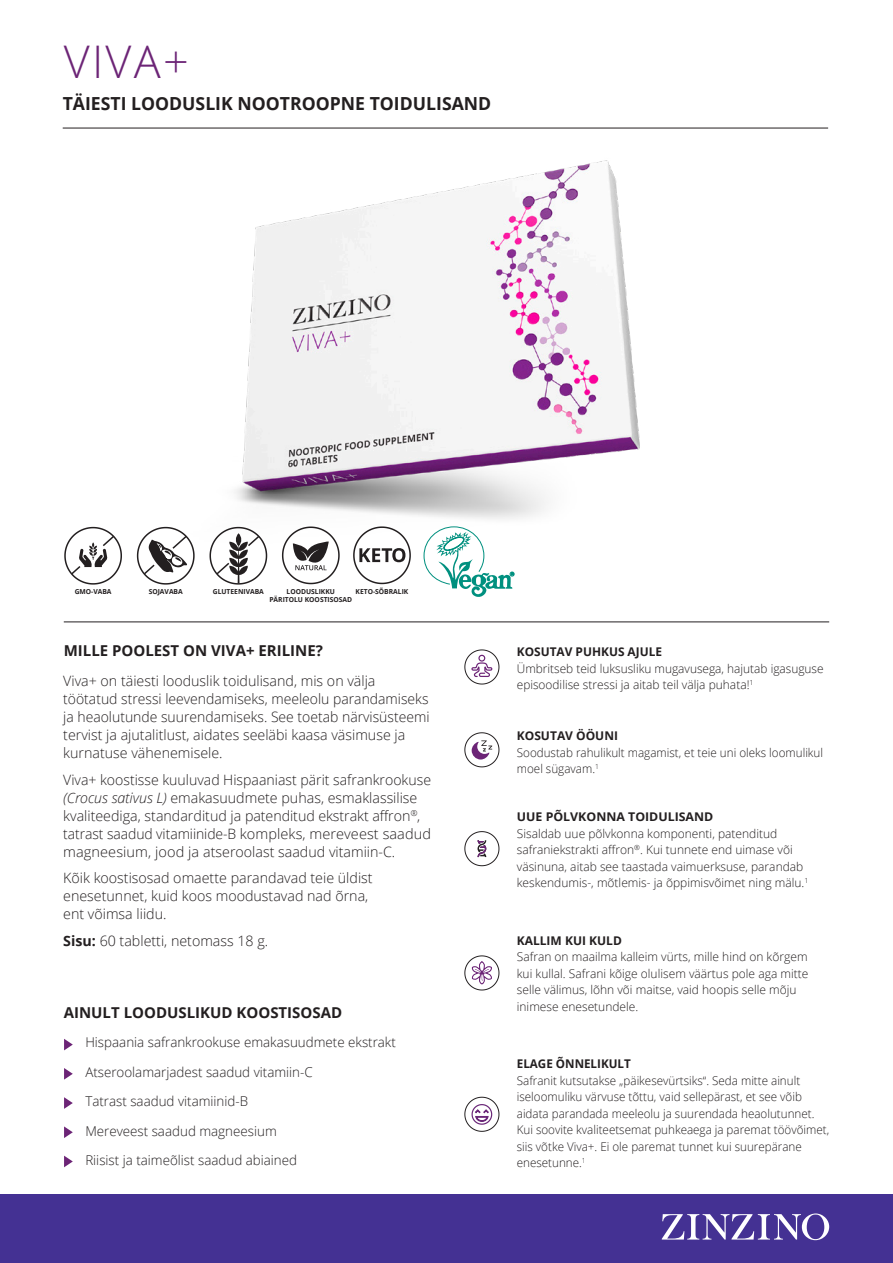
<style>
.page{position:relative;width:893px;height:1263px;background:#fff}
.page>*{position:absolute;margin:0;border:0;box-sizing:border-box;transform-origin:0 0}
.t1{font:300 45px "Open Sans";color:#6c2476}
.Brödtext{font:700 18px "Open Sans";color:#231f20}
.Brödtext-2{font:700 15px "Open Sans";color:#231f20}
.Brödtext-3{font:300 14.25px/18px "Open Sans";color:#231f20}
.Brödtext-4{font:300 13.5px "Open Sans";color:#231f20}
.Brödtext-5{font:300 12px/16.5px "Open Sans";color:#231f20}
.Brödtext-6{font:700 12px "Open Sans";color:#231f20}
.Brödtext-7{font:700 6.9px/7.5px "Open Sans";color:#231f20;text-align:center}
.s1{font-style:italic}
.s2{font-weight:700}
</style>
<div class="page">
<div style="left:0;top:1194px;width:893px;height:69px;background:#443193"></div>
<svg style="left:662px;top:1213px;width:167px;height:27px"></svg>
<hr style="left:63px;top:128px;width:765px;height:1px;background:#231f20">
<hr style="left:64px;top:622px;width:765px;height:1px;background:#231f20">
<svg style="left:464px;top:649px;width:36px;height:36px"></svg>
<div style="left:478px;top:655px;width:7px;height:7px;border:1px solid #6c2476;border-radius:50%"></div>
<svg style="left:464px;top:732px;width:36px;height:36px"></svg>
<svg style="left:464px;top:831px;width:36px;height:36px"></svg>
<svg style="left:464px;top:955px;width:36px;height:36px"></svg>
<svg style="left:464px;top:1096px;width:36px;height:36px"></svg>
<svg style="left:64px;top:526px;width:58px;height:59px"></svg>
<svg style="left:136px;top:526px;width:56px;height:59px"></svg>
<svg style="left:212px;top:569px;width:52px;height:16px"></svg>
<svg style="left:285px;top:569px;width:52px;height:16px"></svg>
<svg style="left:356px;top:569px;width:52px;height:16px"></svg>
<svg style="left:426px;top:569px;width:88px;height:28px"></svg>
<img style="left:178px;top:127px;width:537px;height:442px">
<svg style="left:64px;top:1039px;width:9px;height:11px"></svg>
<svg style="left:64px;top:1068px;width:9px;height:12px"></svg>
<svg style="left:64px;top:1097px;width:9px;height:12px"></svg>
<svg style="left:64px;top:1156px;width:9px;height:11px"></svg>
<svg style="left:64px;top:1126px;width:9px;height:12px"></svg>
<p class="t1" style="left:64px;top:31px;width:126px">VIVA+</p>
<p class="Brödtext" style="left:63px;top:91px;width:430px">TÄIESTI LOODUSLIK NOOTROOPNE TOIDULISAND</p>
<p class="Brödtext-7" style="left:75px;top:588px;width:38px">GMO-VABA</p>
<p class="Brödtext-7" style="left:149px;top:588px;width:36px">SOJAVABA</p>
<p class="Brödtext-7" style="left:213px;top:588px;width:53px">GLUTEENIVABA</p>
<p class="Brödtext-7" style="left:269px;top:588px;width:84px">LOODUSLIKKU<br>PÄRITOLU KOOSTISOSAD</p>
<p class="Brödtext-7" style="left:356px;top:587px;width:54px">KETO-SÕBRALIK</p>
<p class="Brödtext-2" style="left:64px;top:640px;width:261px">MILLE POOLEST ON VIVA+ ERILINE?</p>
<p class="Brödtext-6" style="left:517px;top:643px;width:147px">KOSUTAV PUHKUS AJULE</p>
<p class="Brödtext-5" style="left:517px;top:660px;width:308px">Ümbritseb teid luksusliku mugavusega, hajutab igasuguse episoodilise stressi ja aitab teil välja puhata!<sup>1</sup></p>
<p class="Brödtext-6" style="left:517px;top:727px;width:103px">KOSUTAV ÖÖUNI</p>
<p class="Brödtext-5" style="left:517px;top:743px;width:308px">Soodustab rahulikult magamist, et teie uni oleks loomulikul moel sügavam.<sup>1</sup></p>
<p class="Brödtext-6" style="left:517px;top:808px;width:198px">UUE PÕLVKONNA TOIDULISAND</p>
<p class="Brödtext-5" style="left:517px;top:825px;width:293px">Sisaldab uue põlvkonna komponenti, patenditud safraniekstrakti affron<sup>®</sup>. Kui tunnete end uimase või väsinuna, aitab see taastada vaimuerksuse, parandab keskendumis-, mõtlemis- ja õppimisvõimet ning mälu.<sup>1</sup></p>
<p class="Brödtext-3" style="left:63px;top:672px;width:368px">Viva+ on täiesti looduslik toidulisand, mis on välja töötatud stressi leevendamiseks, meeleolu parandamiseks ja heaolutunde suurendamiseks. See toetab närvisüsteemi tervist ja ajutalitlust, aidates seeläbi kaasa väsimuse ja kurnatuse vähenemisele.</p>
<p class="Brödtext-3" style="left:63px;top:770px;width:369px">Viva+ koostisse kuuluvad Hispaaniast pärit safrankrookuse <span class="s1">(Crocus sativus L)</span> emakasuudmete puhas, esmaklassilise kvaliteediga, standarditud ja patenditud ekstrakt affron<sup>®</sup>, tatrast saadud vitamiinide-B kompleks, mereveest saadud magneesium, jood ja atseroolast saadud vitamiin-C.</p>
<p class="Brödtext-3" style="left:63px;top:869px;width:311px">Kõik koostisosad omaette parandavad teie üldist enesetunnet, kuid koos moodustavad nad õrna, ent võimsa liidu.</p>
<p class="Brödtext-3" style="left:63px;top:931px;width:207px"><span class="s2">Sisu:</span> 60 tabletti, netomass 18 g.</p>
<p class="Brödtext-6" style="left:517px;top:932px;width:107px">KALLIM KUI KULD</p>
<p class="Brödtext-5" style="left:517px;top:948px;width:293px">Safran on maailma kalleim vürts, mille hind on kõrgem kui kullal. Safrani kõige olulisem väärtus pole aga mitte selle välimus, lõhn või maitse, vaid hoopis selle mõju inimese enesetundele.</p>
<p class="Brödtext-2" style="left:64px;top:1002px;width:280px">AINULT LOODUSLIKUD KOOSTISOSAD</p>
<p class="Brödtext-4" style="left:85px;top:1033px;width:312px">Hispaania safrankrookuse emakasuudmete ekstrakt</p>
<p class="Brödtext-4" style="left:85px;top:1063px;width:229px">Atseroolamarjadest saadud vitamiin-C</p>
<p class="Brödtext-4" style="left:85px;top:1092px;width:164px">Tatrast saadud vitamiinid-B</p>
<p class="Brödtext-4" style="left:85px;top:1122px;width:193px">Mereveest saadud magneesium</p>
<p class="Brödtext-4" style="left:85px;top:1151px;width:213px">Riisist ja taimeõlist saadud abiained</p>
<p class="Brödtext-6" style="left:517px;top:1055px;width:116px">ELAGE ÕNNELIKULT</p>
<p class="Brödtext-5" style="left:517px;top:1072px;width:314px">Safranit kutsutakse „päikesevürtsiks“. Seda mitte ainult iseloomuliku värvuse tõttu, vaid sellepärast, et see võib aidata parandada meeleolu ja suurendada heaolutunnet.<br>Kui soovite kvaliteetsemat puhkeaega ja paremat töövõimet, siis võtke Viva+. Ei ole paremat tunnet kui suurepärane enesetunne.<sup>1</sup></p>
</div>
